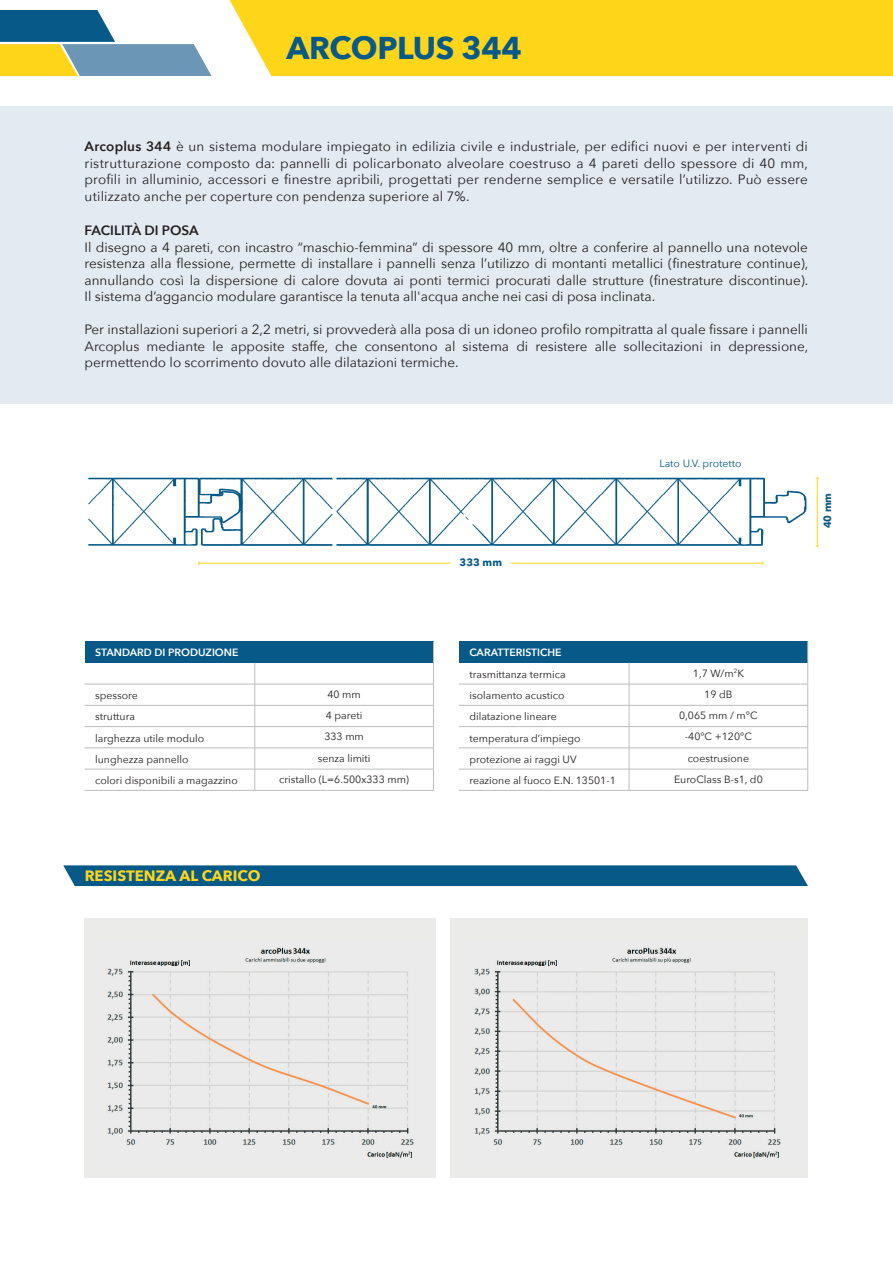
<style>
.page{position:relative;width:893px;height:1263px;background:#fff}
.page>*{position:absolute;margin:0;border:0;box-sizing:border-box;transform-origin:0 0}
.t1{font:700 31.5px "Avenir Next";letter-spacing:-.01em;color:#075a88}
.t2{font:700 15px "Avenir Next";color:#fed519}
.t3{font:13.5px/16.5px "Avenir Next";color:#231f20;text-align:justify}
.t4{font:600 13.5px "Avenir Next";color:#231f20}
.t5{font:10.5px "Avenir Next";color:#231f20}
.t6{font:600 10.5px "Avenir Next";color:#fff}
.t7{font:10.5px "Avenir Next";color:#075a88}
.t8{font:700 10.5px "Avenir Next";color:#075a88}
.s1{font-weight:600}
</style>
<div class="page">
<img style="left:88px;top:477px;width:719px;height:69px">
<div style="left:229px;top:0;width:663px;height:76px;background:#fed519"></div>
<svg style="left:0;top:10px;width:211px;height:66px"></svg>
<div style="left:0;top:106px;width:892px;height:297px;background:#e4eaf1"></div>
<hr style="left:199px;top:563px;width:563px;height:1px;background:#fed519">
<div style="left:451px;top:556px;width:59px;height:10px;background:#fff"></div>
<hr style="left:816px;top:478px;width:1px;height:68px;background:#fed519">
<div style="left:63px;top:865px;width:744px;height:21px;background:#075a88"></div>
<div style="left:450px;top:918px;width:357px;height:259px;background:#ebebea"></div>
<img style="left:474px;top:947px;width:307px;height:211px">
<div style="left:85px;top:918px;width:350px;height:259px;background:#ebebea"></div>
<img style="left:107px;top:947px;width:307px;height:211px">
<div style="left:85px;top:642px;width:348px;height:21px;background:#075a88"></div>
<svg style="left:254px;top:663px;width:1px;height:127px"></svg>
<svg style="left:433px;top:642px;width:1px;height:148px"></svg>
<hr style="left:85px;top:705px;width:170px;height:1px;background:#bcbdc0">
<hr style="left:255px;top:705px;width:178px;height:1px;background:#bcbdc0">
<hr style="left:85px;top:726px;width:170px;height:1px;background:#bcbdc0">
<hr style="left:255px;top:726px;width:178px;height:1px;background:#bcbdc0">
<hr style="left:85px;top:748px;width:170px;height:1px;background:#bcbdc0">
<hr style="left:255px;top:748px;width:178px;height:1px;background:#bcbdc0">
<hr style="left:85px;top:769px;width:170px;height:1px;background:#bcbdc0">
<hr style="left:255px;top:769px;width:178px;height:1px;background:#bcbdc0">
<hr style="left:85px;top:790px;width:170px;height:1px;background:#bcbdc0">
<hr style="left:255px;top:790px;width:178px;height:1px;background:#bcbdc0">
<hr style="left:85px;top:684px;width:170px;height:1px;background:#bcbdc0">
<hr style="left:255px;top:684px;width:178px;height:1px;background:#bcbdc0">
<div style="left:458px;top:642px;width:349px;height:21px;background:#075a88"></div>
<svg style="left:628px;top:663px;width:1px;height:127px"></svg>
<svg style="left:807px;top:642px;width:1px;height:148px"></svg>
<hr style="left:458px;top:684px;width:171px;height:1px;background:#bcbdc0">
<hr style="left:629px;top:684px;width:178px;height:1px;background:#bcbdc0">
<hr style="left:458px;top:705px;width:171px;height:1px;background:#bcbdc0">
<hr style="left:629px;top:705px;width:178px;height:1px;background:#bcbdc0">
<hr style="left:458px;top:726px;width:171px;height:1px;background:#bcbdc0">
<hr style="left:629px;top:726px;width:178px;height:1px;background:#bcbdc0">
<hr style="left:458px;top:748px;width:171px;height:1px;background:#bcbdc0">
<hr style="left:629px;top:748px;width:178px;height:1px;background:#bcbdc0">
<hr style="left:458px;top:769px;width:171px;height:1px;background:#bcbdc0">
<hr style="left:629px;top:769px;width:178px;height:1px;background:#bcbdc0">
<hr style="left:458px;top:790px;width:171px;height:1px;background:#bcbdc0">
<hr style="left:629px;top:790px;width:178px;height:1px;background:#bcbdc0">
<p class="t1" style="left:286px;top:20px;width:237px">ARCOPLUS 344</p>
<p class="t3" style="left:85px;top:138px;width:724px"><span class="s1">Arcoplus 344</span> è un sistema modulare impiegato in edilizia civile e industriale, per edifici nuovi e per interventi di ristrutturazione composto da: pannelli di policarbonato alveolare coestruso a 4 pareti dello spessore di 40 mm, profili in alluminio, accessori e finestre apribili, progettati per renderne semplice e versatile l’utilizzo. Può essere utilizzato anche per coperture con pendenza superiore al 7%.</p>
<p class="t4" style="left:85px;top:219px;width:116px">FACILITÀ DI POSA</p>
<p class="t3" style="left:85px;top:238px;width:725px">Il disegno a 4 pareti, con incastro “maschio-femmina” di spessore 40 mm, oltre a conferire al pannello una notevole resistenza alla flessione, permette di installare i pannelli senza l’utilizzo di montanti metallici (finestrature continue), annullando così la dispersione di calore dovuta ai ponti termici procurati dalle strutture (finestrature discontinue).</p>
<p class="t3" style="left:85px;top:288px;width:572px">Il sistema d’aggancio modulare garantisce la tenuta all'acqua anche nei casi di posa inclinata.</p>
<p class="t3" style="left:85px;top:321px;width:725px">Per installazioni superiori a 2,2 metri, si provvederà alla posa di un idoneo profilo rompitratta al quale fissare i pannelli Arcoplus mediante le apposite staffe, che consentono al sistema di resistere alle sollecitazioni in depressione, permettendo lo scorrimento dovuto alle dilatazioni termiche.</p>
<p class="t6" style="left:95px;top:644px;width:145px">STANDARD DI PRODUZIONE</p>
<p class="t5" style="left:95px;top:686px;width:44px">spessore</p>
<p class="t5" style="left:327px;top:685px;width:35px">40 mm</p>
<p class="t5" style="left:95px;top:708px;width:41px">struttura</p>
<p class="t5" style="left:326px;top:707px;width:38px">4 pareti</p>
<p class="t5" style="left:95px;top:729px;width:110px">larghezza utile modulo</p>
<p class="t5" style="left:324px;top:728px;width:41px">333 mm</p>
<p class="t5" style="left:95px;top:750px;width:95px">lunghezza pannello</p>
<p class="t5" style="left:317px;top:749px;width:54px">senza limiti</p>
<p class="t5" style="left:95px;top:771px;width:144px">colori disponibili a magazzino</p>
<p class="t5" style="left:279px;top:770px;width:131px">cristallo (L=6.500x333 mm)</p>
<p class="t2" style="left:85px;top:863px;width:177px">RESISTENZA AL CARICO</p>
<p class="t8" style="left:459px;top:553px;width:44px">333 mm</p>
<p class="t7" style="left:659px;top:454px;width:84px">Lato U.V. protetto</p>
<p class="t6" style="left:469px;top:644px;width:94px">CARATTERISTICHE</p>
<p class="t5" style="left:469px;top:665px;width:98px">trasmittanza termica</p>
<p class="t5" style="left:692px;top:664px;width:52px">1,7 W/m<sup>2</sup>K</p>
<p class="t5" style="left:469px;top:686px;width:96px">isolamento acustico</p>
<p class="t5" style="left:704px;top:685px;width:30px">19 dB</p>
<p class="t5" style="left:469px;top:708px;width:89px">dilatazione lineare</p>
<p class="t5" style="left:679px;top:707px;width:80px">0,065 mm / m°C</p>
<p class="t5" style="left:469px;top:729px;width:113px">temperatura d’impiego</p>
<p class="t5" style="left:684px;top:728px;width:68px">-40°C +120°C</p>
<p class="t5" style="left:469px;top:750px;width:109px">protezione ai raggi UV</p>
<p class="t5" style="left:687px;top:749px;width:63px">coestrusione</p>
<p class="t5" style="left:469px;top:772px;width:148px">reazione al fuoco E.N. 13501-1</p>
<p class="t5" style="left:673px;top:770px;width:90px">EuroClass B-s1, d0</p>
<p class="t8" style="left:818px;top:528px;width:37px;rotate:-90deg">40 mm</p>
</div>
